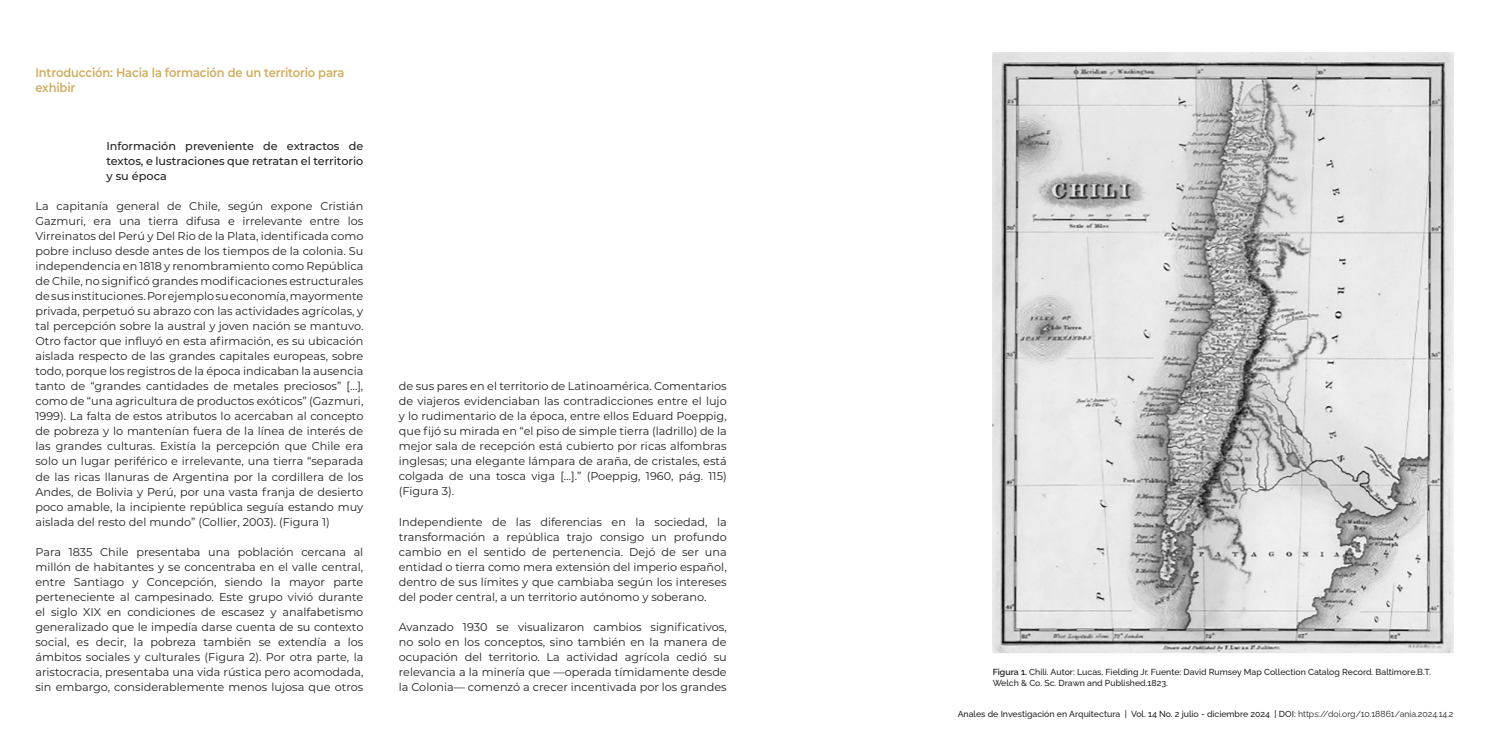
<style>
.page{position:relative;width:1489px;height:745px;background:#fff}
.page>*{position:absolute;margin:0;border:0;box-sizing:border-box;transform-origin:0 0}
.Subtítulo_1{font:600 12.5px/15px "Montserrat";letter-spacing:-.01em;color:#cfad5d;scale:.92 1}
.Textos{font:11.25px/15px "Montserrat";color:#231f20;text-align:justify}
.Citas___40_palabras{font:500 11.25px/15px "Montserrat";color:#231f20;text-align:justify}
.Imágenes_Descripción_-_fuentes{font:500 8.75px/10.5px "Raleway";color:#222}
.t1{font:500 8.75px "Raleway";color:#231f20}
.s1{font-weight:600}
.s2{font-weight:400}
</style>
<div class="page">
<img style="left:992px;top:52px;width:461px;height:601px">
<p class="Subtítulo_1" style="left:35px;top:64px;width:337px">Introducción: Hacia la formación de un territorio para exhibir</p>
<p class="Citas___40_palabras" style="left:106px;top:138px;width:258px">Información preveniente de extractos de textos, e lustraciones que retratan el territorio y su época</p>
<p class="Textos" style="left:35px;top:198px;width:329px">La capitanía general de Chile, según expone Cristián Gazmuri, era una tierra difusa e irrelevante entre los Virreinatos del Perú y Del Rio de la Plata, identificada como pobre incluso desde antes de los tiempos de la colonia. Su independencia en 1818 y renombramiento como República de Chile, no significó grandes modificaciones estructurales de sus instituciones. Por ejemplo su economía, mayormente privada, perpetuó su abrazo con las actividades agrícolas, y tal percepción sobre la austral y joven nación se mantuvo.<br>Otro factor que influyó en esta afirmación, es su ubicación aislada respecto de las grandes capitales europeas, sobre todo, porque los registros de la época indicaban la ausencia tanto de “grandes cantidades de metales preciosos” […], como de “una agricultura de productos exóticos” (Gazmuri, 1999). La falta de estos atributos lo acercaban al concepto de pobreza y lo mantenían fuera de la línea de interés de las grandes culturas. Existía la percepción que Chile era solo un lugar periférico e irrelevante, una tierra “separada de las ricas llanuras de Argentina por la cordillera de los Andes, de Bolivia y Perú, por una vasta franja de desierto poco amable, la incipiente república seguía estando muy aislada del resto del mundo” (Collier, 2003). (Figura 1)</p>
<p class="Textos" style="left:35px;top:543px;width:329px">Para 1835 Chile presentaba una población cercana al millón de habitantes y se concentraba en el valle central, entre Santiago y Concepción, siendo la mayor parte perteneciente al campesinado. Este grupo vivió durante el siglo XIX en condiciones de escasez y analfabetismo generalizado que le impedía darse cuenta de su contexto social, es decir, la pobreza también se extendía a los ámbitos sociales y culturales (Figura 2). Por otra parte, la aristocracia, presentaba una vida rústica pero acomodada, sin embargo, considerablemente menos lujosa que otros</p>
<p class="Textos" style="left:399px;top:378px;width:329px">de sus pares en el territorio de Latinoamérica. Comentarios de viajeros evidenciaban las contradicciones entre el lujo y lo rudimentario de la época, entre ellos Eduard Poeppig, que fijó su mirada en “el piso de simple tierra (ladrillo) de la mejor sala de recepción está cubierto por ricas alfombras inglesas; una elegante lámpara de araña, de cristales, está colgada de una tosca viga […].” (Poeppig, 1960, pág. 115) (Figura 3).</p>
<p class="Textos" style="left:399px;top:513px;width:329px">Independiente de las diferencias en la sociedad, la transformación a república trajo consigo un profundo cambio en el sentido de pertenencia. Dejó de ser una entidad o tierra como mera extensión del imperio español, dentro de sus límites y que cambiaba según los intereses del poder central, a un territorio autónomo y soberano.</p>
<p class="Textos" style="left:399px;top:618px;width:329px">Avanzado 1930 se visualizaron cambios significativos, no solo en los conceptos, sino también en la manera de ocupación del territorio. La actividad agrícola cedió su relevancia a la minería que —operada tímidamente desde la Colonia— comenzó a crecer incentivada por los grandes</p>
<p class="Imágenes_Descripción_-_fuentes" style="left:992px;top:665px;width:440px"><span class="s1">Figura 1.</span> Chili. Autor: Lucas, Fielding Jr. Fuente: David Rumsey Map Collection Catalog Record. Baltimore.B.T.<br>Welch &amp; Co. Sc. Drawn and Published.1823.</p>
<p class="t1" style="left:957px;top:706px;width:497px">Anales de Investigación en Arquitectura | Vol. 14 No. 2 julio - diciembre 2024 | DOI: <span class="s2">https://doi.org/10.18861/ania.2024.14.2</span></p>
</div>
